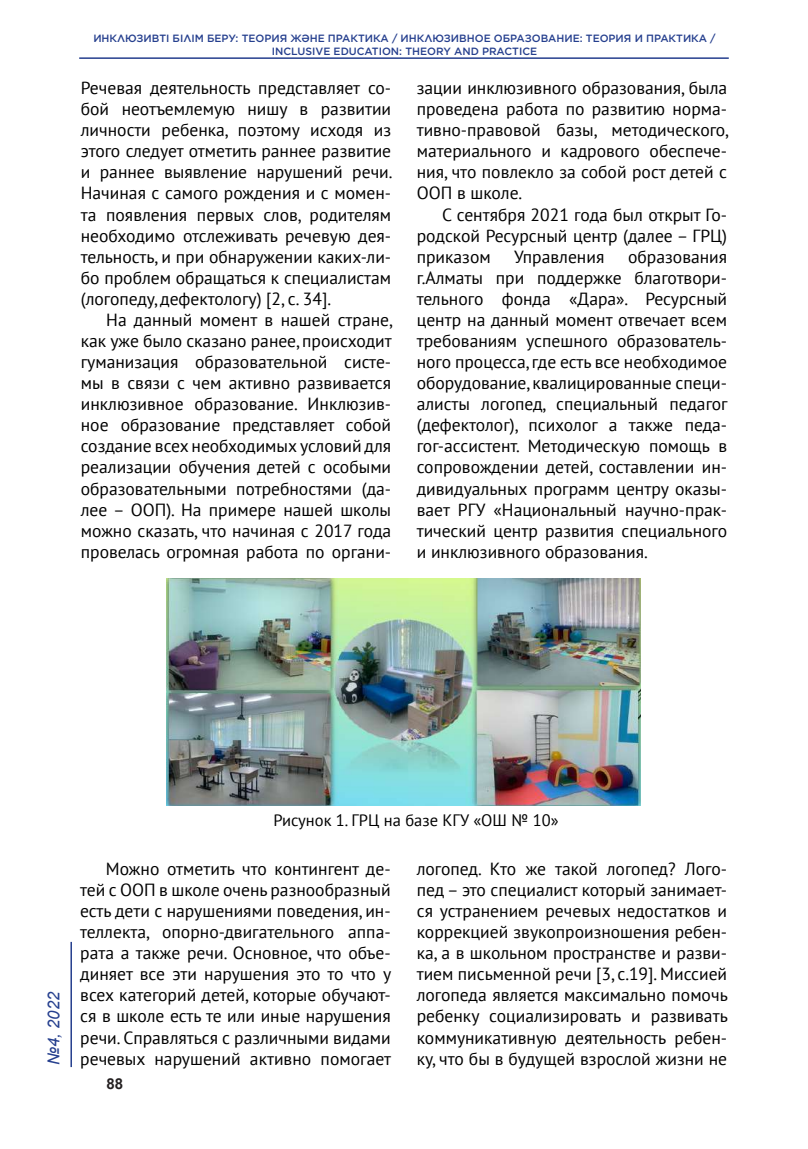
<style>
.page{position:relative;width:808px;height:1149px;background:#fff}
.page>*{position:absolute;margin:0;border:0;box-sizing:border-box;transform-origin:0 0}
.t1{font:17.55px/21px "PT Sans";color:#000;text-align:justify}
.t2{font:16.5px "PT Sans";color:#000}
.t3{font:italic 16.5px "Arial";color:#253f8e}
.t4{font:700 15px "Arial";color:#231f20}
.t5{font:500 10.5px/12.6px "Gotham";color:#253f8e;text-align:center}
</style>
<div class="page">
<hr style="left:79px;top:57px;width:650px;height:2px;background:#253f8e">
<hr style="left:70px;top:941px;width:2px;height:125px;background:#253f8e">
<img style="left:166px;top:578px;width:474px;height:227px">
<p class="t5" style="left:93px;top:32px;width:624px">ИНКЛЮЗИВТІ БІЛІМ БЕРУ: ТЕОРИЯ ЖӘНЕ ПРАКТИКА / ИНКЛЮЗИВНОЕ ОБРАЗОВАНИЕ: ТЕОРИЯ И ПРАКТИКА /<br>INCLUSIVE EDUCATION: THEORY AND PRACTICE</p>
<p class="t1" style="left:81px;top:77px;width:313px">Речевая деятельность представляет со&shy;бой неотъемлемую нишу в развитии личности ребенка, поэтому исходя из этого следует отметить раннее развитие и раннее выявление нарушений речи.<br>Начиная с самого рождения и с момен&shy;та появления первых слов, родителям необходимо отслеживать речевую дея&shy;тельность, и при обнаружении каких-ли&shy;бо проблем обращаться к специалистам (логопеду, дефектологу) [2, c. 34].</p>
<p class="t1" style="left:81px;top:309px;width:313px;text-indent:26px">На данный момент в нашей стране, как уже было сказано ранее, происходит гуманизация образовательной систе&shy;мы в связи с чем активно развивается инклюзивное образование. Инклюзив&shy;ное образование представляет собой создание всех необходимых условий для реализации обучения детей с особыми образовательными потребностями (да&shy;лее – ООП). На примере нашей школы можно сказать, что начиная с 2017 года провелась огромная работа по органи-</p>
<p class="t1" style="left:417px;top:77px;width:313px">зации инклюзивного образования, была проведена работа по развитию норма&shy;тивно-правовой базы, методического, материального и кадрового обеспече&shy;ния, что повлекло за собой рост детей с ООП в школе.</p>
<p class="t1" style="left:417px;top:203px;width:312px;text-indent:26px">С сентября 2021 года был открыт Го&shy;родской Ресурсный центр (далее – ГРЦ) приказом</p>
<p class="t1" style="left:417px;top:245px;width:312px;text-indent:211px">образования г.Алматы при поддержке благотвори&shy;тельного фонда «Дара». Ресурсный центр на данный момент отвечает всем требованиям успешного образователь&shy;ного процесса, где есть все необходимое оборудование, квалицированные специ&shy;алисты логопед, специальный педагог (дефектолог), психолог а также педа&shy;гог-ассистент. Методическую помощь в сопровождении детей, составлении ин&shy;дивидуальных программ центру оказы&shy;вает РГУ «Национальный научно-прак&shy;тический центр развития специального и инклюзивного образования.</p>
<p class="t1" style="left:514px;top:245px;width:92px">Управления</p>
<p class="t3" style="left:43px;top:1064px;width:75px;rotate:-90deg">№4, 2022</p>
<p class="t2" style="left:273px;top:809px;width:287px">Рисунок 1. ГРЦ на базе КГУ «ОШ № 10»</p>
<p class="t1" style="left:80px;top:857px;width:313px;text-indent:26px">Можно отметить что контингент де&shy;тей с ООП в школе очень разнообразный есть дети с нарушениями поведения, ин&shy;теллекта, опорно-двигательного аппа&shy;рата а также речи. Основное, что объе&shy;диняет все эти нарушения это то что у всех категорий детей, которые обучают&shy;ся в школе есть те или иные нарушения речи. Справляться с различными видами речевых нарушений активно помогает</p>
<p class="t1" style="left:417px;top:857px;width:313px">логопед. Кто же такой логопед? Лого&shy;пед – это специалист который занимает&shy;ся устранением речевых недостатков и коррекцией звукопроизношения ребен&shy;ка, а в школьном пространстве и разви&shy;тием письменной речи [3, c.19]. Миссией логопеда является максимально помочь ребенку социализировать и развивать коммуникативную деятельность ребен&shy;ку, что бы в будущей взрослой жизни не</p>
<p class="t4" style="left:106px;top:1072px;width:18px">88</p>
</div>
